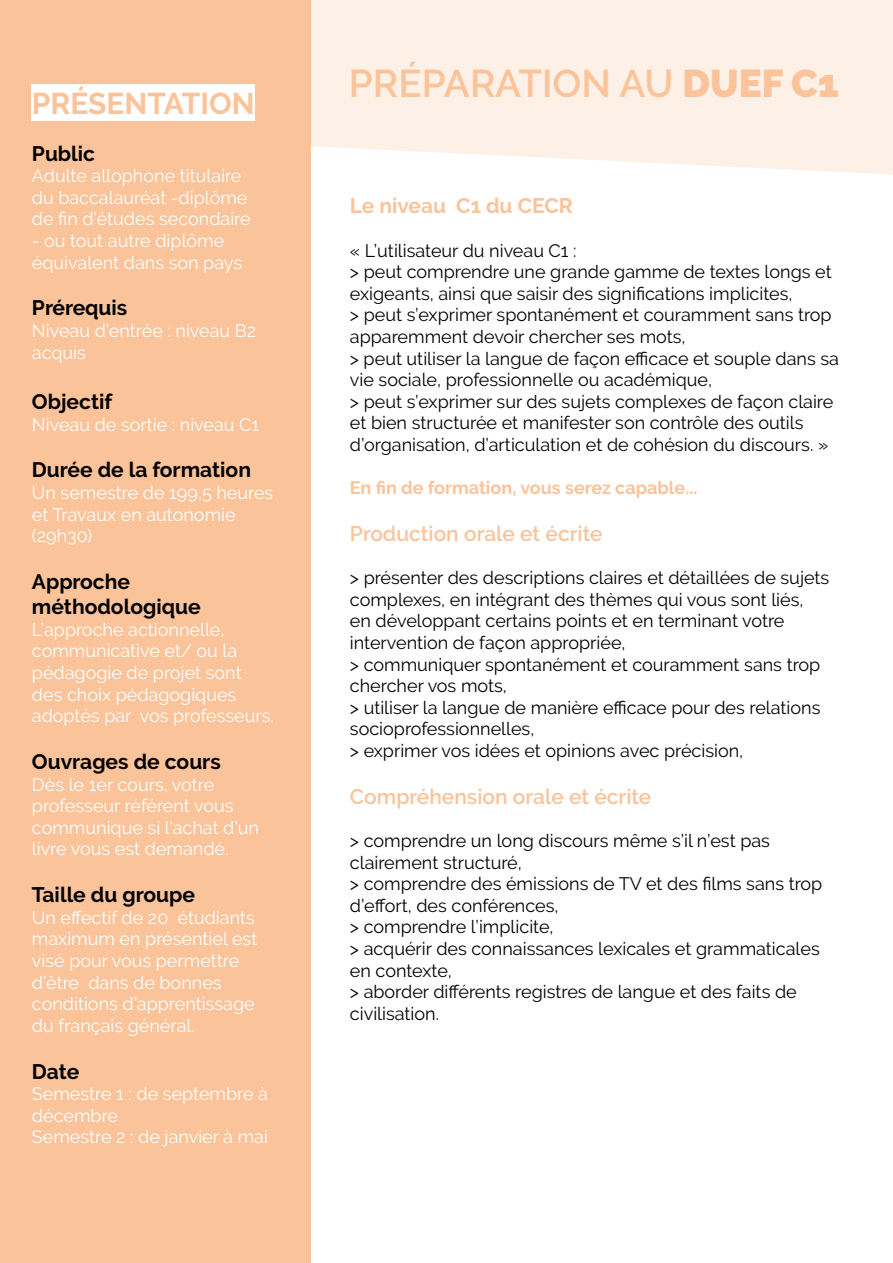
<style>
.page{position:relative;width:893px;height:1263px;background:#fff}
.page>*{position:absolute;margin:0;border:0;box-sizing:border-box;transform-origin:0 0}
.t1{font:600 38.55px "Raleway";color:#fac39a}
.t2{font:700 30px "Raleway";color:#fac39a}
.t3{font:700 21px/25.2px "Raleway";color:#020203}
.t4{font:600 21px "Raleway";color:#fac39a}
.t5{font:700 21px "Raleway";color:#fac39a}
.t6{font:18px/21.6px "Raleway";color:#000}
.t7{font:18px/21.6px "Raleway";color:#fff}
.t8{font:18px/21.6px "Raleway";color:#020203}
.t9{font:700 18px "Raleway";color:#fac39a}
.s1{font-weight:900}
.s2{color:#000}
</style>
<div class="page">
<svg style="left:311px;top:0;width:582px;height:175px;background:#fdf1e8"></svg>
<div style="left:0;top:0;width:311px;height:1263px;background:#fac39a"></div>
<div style="left:32px;top:84px;width:223px;height:37px;background:#fff"></div>
<h2 class="t2" style="left:32px;top:86px;width:224px">PRÉSENTATION</h2>
<p class="t3" style="left:32px;top:141px;width:65px">Public</p>
<p class="t7" style="left:32px;top:165px;width:220px">Adulte allophone titulaire du baccalauréat -diplôme de fin d’études secondaire</p>
<p class="t7" style="left:32px;top:230px;width:212px">- ou tout autre diplôme équivalent dans son pays</p>
<p class="t3" style="left:32px;top:295px;width:97px">Prérequis</p>
<p class="t7" style="left:32px;top:320px;width:226px">Niveau d’entrée : niveau B2 acquis</p>
<p class="t3" style="left:32px;top:389px;width:82px">Objectif</p>
<p class="t7" style="left:32px;top:413px;width:229px">Niveau de sortie : niveau C1</p>
<p class="t3" style="left:32px;top:457px;width:221px">Durée de la formation</p>
<p class="t7" style="left:32px;top:482px;width:243px">Un semestre de 199,5 heures et Travaux en autonomie (29h30)</p>
<p class="t3" style="left:32px;top:569px;width:170px">Approche méthodologique</p>
<p class="t7" style="left:32px;top:619px;width:244px">L’approche actionnelle, communicative et/ ou la pédagogie de projet sont des choix pédagogiques adoptés par vos professeurs.</p>
<p class="t3" style="left:32px;top:749px;width:190px">Ouvrages de cours</p>
<p class="t7" style="left:32px;top:773px;width:229px">Dès le 1er cours, votre professeur référent vous communique si l’achat d’un livre vous est demandé.</p>
<p class="t3" style="left:32px;top:882px;width:165px">Taille du groupe</p>
<p class="t7" style="left:32px;top:907px;width:227px">Un effectif de 20 étudiants maximum en présentiel est visé pour vous permettre d’être dans de bonnes conditions d’apprentissage du français général.</p>
<p class="t3" style="left:32px;top:1059px;width:49px">Date</p>
<p class="t7" style="left:32px;top:1083px;width:238px">Semestre 1 : de septembre à décembre<br>Semestre 2 : de janvier à mai</p>
<h1 class="t1" style="left:349px;top:61px;width:492px">PRÉPARATION AU <span class="s1">DUEF C1</span></h1>
<p class="t5" style="left:350px;top:194px;width:224px">Le niveau C1 du CECR</p>
<p class="t8" style="left:350px;top:239px;width:491px">« L’utilisateur du niveau C1 :<br>&gt; peut comprendre une grande gamme de textes longs et exigeants, ainsi que saisir des significations implicites,<br>&gt; peut s’exprimer spontanément et couramment sans trop apparemment devoir chercher ses mots,<br>&gt; peut utiliser la langue de façon efficace et souple dans sa vie sociale, professionnelle ou académique,<br>&gt; peut s’exprimer sur des sujets complexes de façon claire et bien structurée et manifester son contrôle des outils d’organisation, d’articulation et de cohésion du discours. <span class="s2">»</span></p>
<p class="t9" style="left:350px;top:477px;width:349px">En fin de formation, vous serez capable...</p>
<p class="t4" style="left:350px;top:521px;width:254px">Production orale et écrite</p>
<p class="t6" style="left:350px;top:567px;width:481px">&gt; présenter des descriptions claires et détaillées de sujets complexes, en intégrant des thèmes qui vous sont liés,<br>en développant certains points et en terminant votre intervention de façon appropriée,<br>&gt; communiquer spontanément et couramment sans trop chercher vos mots,<br>&gt; utiliser la langue de manière efficace pour des relations socioprofessionnelles,<br>&gt; exprimer vos idées et opinions avec précision,</p>
<p class="t4" style="left:350px;top:784px;width:303px">Compréhension orale et écrite</p>
<p class="t6" style="left:350px;top:830px;width:474px">&gt; comprendre un long discours même s’il n’est pas clairement structuré,<br>&gt; comprendre des émissions de TV et des films sans trop d’effort, des conférences,<br>&gt; comprendre l’implicite,<br>&gt; acquérir des connaissances lexicales et grammaticales en contexte,<br>&gt; aborder différents registres de langue et des faits de civilisation.</p>
</div>
